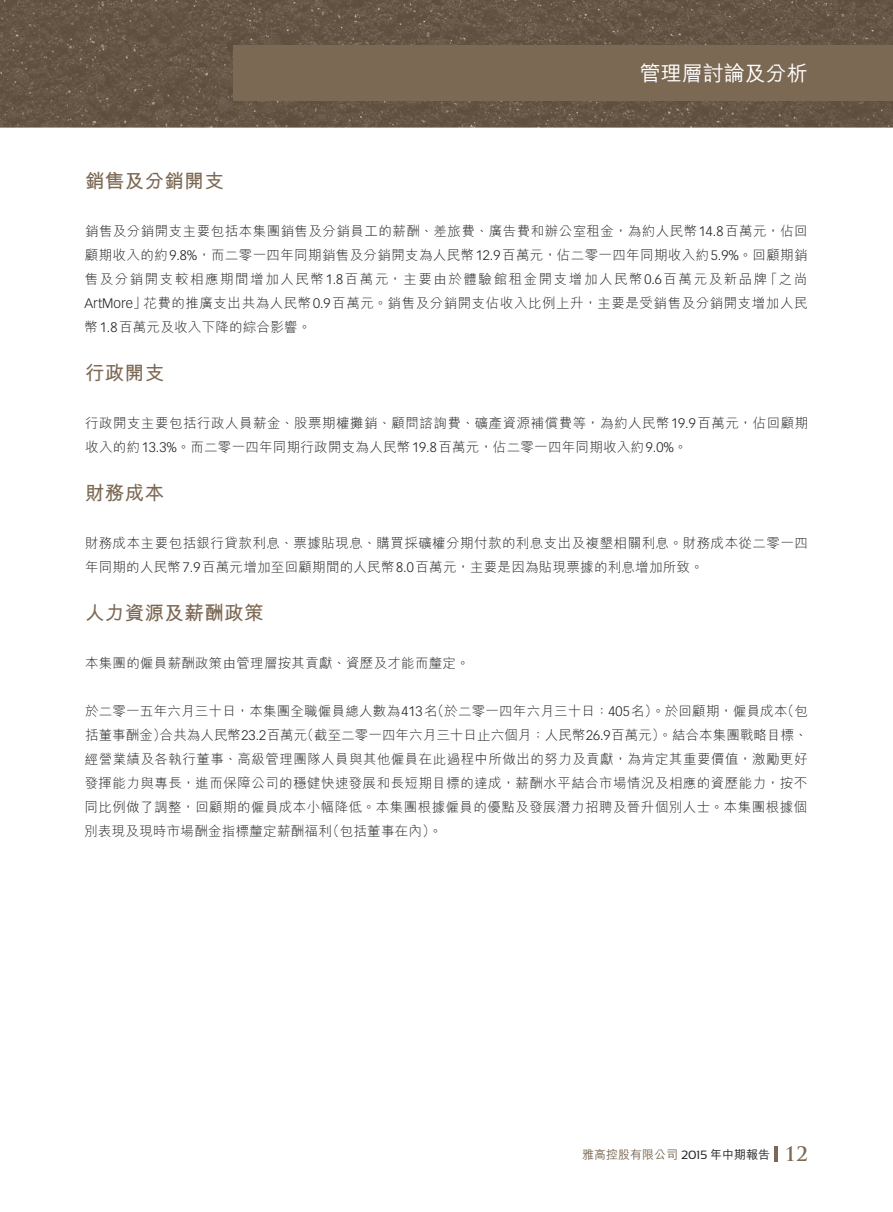
<style>
.page{position:relative;width:893px;height:1212px;background:#fff}
.page>*{position:absolute;margin:0;border:0;box-sizing:border-box;transform-origin:0 0}
.t1{font:500 21px "M Hei HK";color:#fff}
.t2{font:700 19.5px "M Hei HK";letter-spacing:.02em;color:#7c6954}
.t3{font:700 19.5px "Trajan Pro";color:#7c6954}
.t4{font:300 13.5px/24px "M Hei HK";letter-spacing:.035em;color:#231f20}
.t5{font:300 13.5px/24px "M Hei HK";letter-spacing:.015em;color:#231f20}
.t6{font:300 13.5px "M Hei HK";letter-spacing:.005em;color:#231f20}
.t7{font:300 13.5px "Vectora LT Std";color:#231f20}
.t8{font:500 12px "M Hei HK";color:#7c6954}
.s1{font-family:"Vectora LT Std"}
.s2{font-family:"M Hei HK"}
.s3{font-family:"Sansation";font-weight:400;color:#231f20}
.s4{color:#231f20}
</style>
<div class="page">
<img style="left:0;top:0;width:893px;height:1162px">
<div style="left:234px;top:45px;width:659px;height:56px;background:#7c6954"></div>
<hr style="left:775px;top:1146px;width:3px;height:16px;background:#7c6954">
<h1 class="t1" style="left:640px;top:58px;width:170px">管理層討論及分析</h1>
<h2 class="t2" style="left:85px;top:166px;width:140px">銷售及分銷開支</h2>
<p class="t4" style="left:85px;top:218px;width:724px;text-align:right">銷售及分銷開支主要包括本集團銷售及分銷員工的薪酬、差旅費、廣告費和辦公室租金，為約人民幣<span class="s1">14.8</span>百萬元，佔回顧期收入的約<span class="s1">9.8%</span>，而二零一四年同期銷售及分銷開支為人民幣<span class="s1">12.9</span>百萬元，佔二零一四年同期收入約<span class="s1">5.9%</span>。回顧期銷「之尚</p>
<p class="t4" style="left:143px;top:266px;width:666px;text-indent:-59px">售及分銷開支較相應期間增加人民幣<span class="s1">1.8</span>百萬元，主要由於體驗館租金開支增加人民幣<span class="s1">0.6</span>百萬元及新品牌<br>花費的推廣支出共為人民幣<span class="s1">0.9</span>百萬元。銷售及分銷開支佔收入比例上升，主要是受銷售及分銷開支增加人民</p>
<p class="t7" style="left:84px;top:295px;width:64px">ArtMore<span class="s2">」</span></p>
<p class="t4" style="left:85px;top:314px;width:228px">幣<span class="s1">1.8</span>百萬元及收入下降的綜合影響。</p>
<h2 class="t2" style="left:85px;top:358px;width:81px">行政開支</h2>
<p class="t4" style="left:85px;top:410px;width:725px">行政開支主要包括行政人員薪金、股票期權攤銷、顧問諮詢費、礦產資源補償費等，為約人民幣<span class="s1">19.9</span>百萬元，佔回顧期收入的約<span class="s1">13.3%</span>。而二零一四年同期行政開支為人民幣<span class="s1">19.8</span>百萬元，佔二零一四年同期收入約<span class="s1">9.0%</span>。</p>
<h2 class="t2" style="left:85px;top:478px;width:81px">財務成本</h2>
<p class="t4" style="left:85px;top:530px;width:724px">財務成本主要包括銀行貸款利息、票據貼現息、購買採礦權分期付款的利息支出及複墾相關利息。財務成本從二零一四年同期的人民幣<span class="s1">7.9</span>百萬元增加至回顧期間的人民幣<span class="s1">8.0</span>百萬元，主要是因為貼現票據的利息增加所致。</p>
<h2 class="t2" style="left:85px;top:598px;width:180px">人力資源及薪酬政策</h2>
<p class="t4" style="left:85px;top:650px;width:386px">本集團的僱員薪酬政策由管理層按其貢獻、資歷及才能而釐定。</p>
<p class="t4" style="left:781px;top:698px;width:28px">（包</p>
<p class="t5" style="left:301px;top:698px;width:509px;text-indent:-216px">於二零一五年六月三十日，本集團全職僱員總人數為<span class="s1">413</span> （名於二零一四年六月三十日：<span class="s1">405</span>名）。於回顧期，僱員成本<br>（截至二零一四年六月三十日止六個月：人民幣<span class="s1">26.9</span>百萬元）。結合本集團戰略目標、</p>
<p class="t4" style="left:85px;top:722px;width:83px">括董事酬金）</p>
<p class="t4" style="left:85px;top:746px;width:724px">經營業績及各執行董事、高級管理團隊人員與其他僱員在此過程中所做出的努力及貢獻，為肯定其重要價值，激勵更好</p>
<p class="t4" style="left:85px;top:770px;width:724px">發揮能力與專長，進而保障公司的穩健快速發展和長短期目標的達成，薪酬水平結合市場情況及相應的資歷能力，按不</p>
<p class="t4" style="left:84px;top:794px;width:724px">同比例做了調整，回顧期的僱員成本小幅降低。本集團根據僱員的優點及發展潛力招聘及晉升個別人士。本集團根據個</p>
<p class="t4" style="left:326px;top:818px;width:118px">（包括董事在內。(</p>
<p class="t6" style="left:160px;top:728px;width:149px">合共為人民幣<span class="s1">23.2</span>百萬元</p>
<p class="t4" style="left:84px;top:818px;width:249px">別表現及現時市場酬金指標釐定薪酬福利</p>
<p class="t8" style="left:582px;top:1146px;width:190px">雅高控股有限公司 <span class="s3">2015</span> <span class="s4">年中期報告</span></p>
<h2 class="t3" style="left:784px;top:1142px;width:25px">12</h2>
</div>
